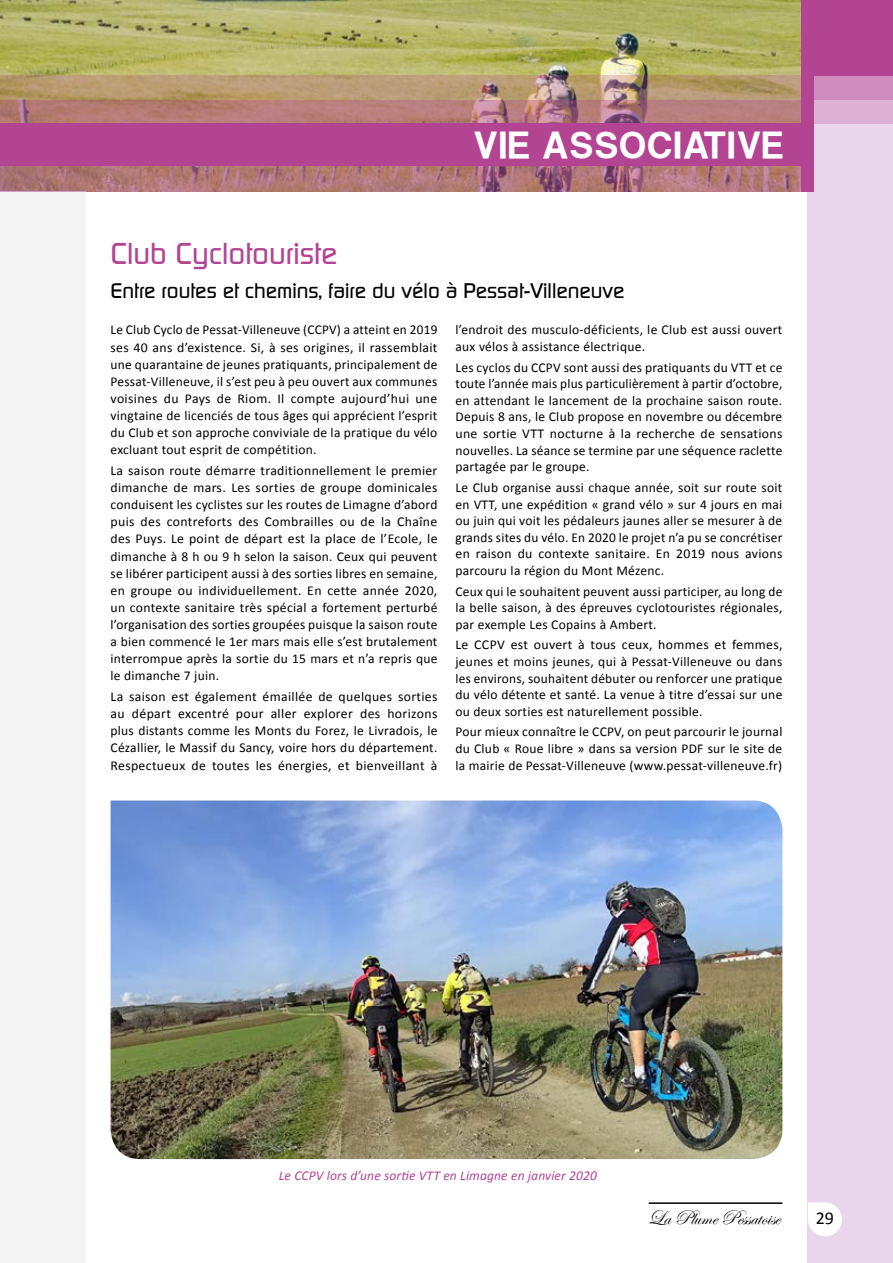
<style>
.page{position:relative;width:893px;height:1263px;background:#fff}
.page>*{position:absolute;margin:0;border:0;box-sizing:border-box;transform-origin:0 0}
.t1{font:36px "Coolvetica";letter-spacing:.06em;color:#fff}
.t2{font:500 30px "Continuum";color:#b34492}
.t3{font:500 21px "Continuum";color:#000}
.t4{font:21px "Edwardian Script ITC";color:#000}
.t5{font:18px "Calibri";color:#000}
.t6{font:13.5px/17.1px "Calibri";letter-spacing:.02em;color:#000;text-align:justify}
.t7{font:italic 13.5px "Calibri";letter-spacing:.01em;color:#b34492}
</style>
<div class="page">
<hr style="left:649px;top:1202px;width:133px;height:2px;background:#000">
<img style="left:0;top:0;width:801px;height:75px">
<div style="left:0;top:191px;width:85px;height:1072px;background:#f4f4f4"></div>
<div style="left:808px;top:0;width:85px;height:1263px;background:#ead6ea"></div>
<div style="left:814px;top:100px;width:79px;height:23px;background:#dcb1d4"></div>
<svg style="left:0;top:100px;width:801px;height:91px;background:#b07878"></svg>
<div style="left:814px;top:75px;width:79px;height:25px;background:#ce8dbe"></div>
<svg style="left:0;top:75px;width:801px;height:25px;background:#b69972"></svg>
<div style="left:0;top:123px;width:801px;height:43px;background:#b34492"></div>
<div style="left:814px;top:0;width:79px;height:75px;background:#b34492"></div>
<div style="left:801px;top:0;width:13px;height:191px;background:#b34492"></div>
<svg style="left:808px;top:1202px;width:34px;height:34px"></svg>
<img style="left:111px;top:800px;width:671px;height:359px">
<h2 class="t2" style="left:111px;top:234px;width:228px">Club Cyclotouriste</h2>
<h1 class="t1" style="left:474px;top:126px;width:310px">VIE ASSOCIATIVE</h1>
<h3 class="t3" style="left:111px;top:277px;width:515px">Entre routes et chemins, faire du vélo à Pessat-Villeneuve</h3>
<p class="t6" style="left:111px;top:321px;width:328px">Le Club Cyclo de Pessat-Villeneuve (CCPV) a atteint en 2019 ses 40 ans d’existence. Si, à ses origines, il rassemblait une quarantaine de jeunes pratiquants, principalement de Pessat-Villeneuve, il s’est peu à peu ouvert aux communes voisines du Pays de Riom. Il compte aujourd’hui une vingtaine de licenciés de tous âges qui apprécient l’esprit du Club et son approche conviviale de la pratique du vélo excluant tout esprit de compétition.</p>
<p class="t6" style="left:111px;top:462px;width:328px">La saison route démarre traditionnellement le premier dimanche de mars. Les sorties de groupe dominicales conduisent les cyclistes sur les routes de Limagne d’abord puis des contreforts des Combrailles ou de la Chaîne des Puys. Le point de départ est la place de l’Ecole, le dimanche à 8 h ou 9 h selon la saison. Ceux qui peuvent se libérer participent aussi à des sorties libres en semaine, en groupe ou individuellement. En cette année 2020, un contexte sanitaire très spécial a fortement perturbé l’organisation des sorties groupées puisque la saison route a bien commencé le 1er mars mais elle s’est brutalement interrompue après la sortie du 15 mars et n’a repris que le dimanche 7 juin.</p>
<p class="t6" style="left:111px;top:688px;width:328px">La saison est également émaillée de quelques sorties au départ excentré pour aller explorer des horizons plus distants comme les Monts du Forez, le Livradois, le Cézallier, le Massif du Sancy, voire hors du département.<br>Respectueux de toutes les énergies, et bienveillant à</p>
<p class="t6" style="left:455px;top:322px;width:328px;line-height:16.5px">l’endroit des musculo-déficients, le Club est aussi ouvert aux vélos à assistance électrique.</p>
<p class="t6" style="left:455px;top:359px;width:328px;line-height:16.5px">Les cyclos du CCPV sont aussi des pratiquants du VTT et ce toute l’année mais plus particulièrement à partir d’octobre, en attendant le lancement de la prochaine saison route.<br>Depuis 8 ans, le Club propose en novembre ou décembre une sortie VTT nocturne à la recherche de sensations nouvelles. La séance se termine par une séquence raclette partagée par le groupe.</p>
<p class="t6" style="left:455px;top:479px;width:328px;line-height:16.5px">Le Club organise aussi chaque année, soit sur route soit en VTT, une expédition « grand vélo » sur 4 jours en mai ou juin qui voit les pédaleurs jaunes aller se mesurer à de grands sites du vélo. En 2020 le projet n’a pu se concrétiser en raison du contexte sanitaire. En 2019 nous avions parcouru la région du Mont Mézenc.</p>
<p class="t6" style="left:455px;top:583px;width:328px;line-height:16.5px">Ceux qui le souhaitent peuvent aussi participer, au long de la belle saison, à des épreuves cyclotouristes régionales, par exemple Les Copains à Ambert.</p>
<p class="t6" style="left:455px;top:637px;width:329px;line-height:16.5px">Le CCPV est ouvert à tous ceux, hommes et femmes, jeunes et moins jeunes, qui à Pessat-Villeneuve ou dans les environs, souhaitent débuter ou renforcer une pratique du vélo détente et santé. La venue à titre d’essai sur une ou deux sorties est naturellement possible.</p>
<p class="t6" style="left:455px;top:724px;width:328px;line-height:16.5px">Pour mieux connaître le CCPV, on peut parcourir le journal du Club « Roue libre » dans sa version PDF sur le site de la mairie de Pessat-Villeneuve (www.pessat-villeneuve.fr)</p>
<p class="t7" style="left:279px;top:1166px;width:320px">Le CCPV lors d’une sortie VTT en Limagne en janvier 2020</p>
<h3 class="t4" style="left:648px;top:1206px;width:134px">La Plume Pessatoise</h3>
<h3 class="t5" style="left:816px;top:1207px;width:20px">29</h3>
</div>
